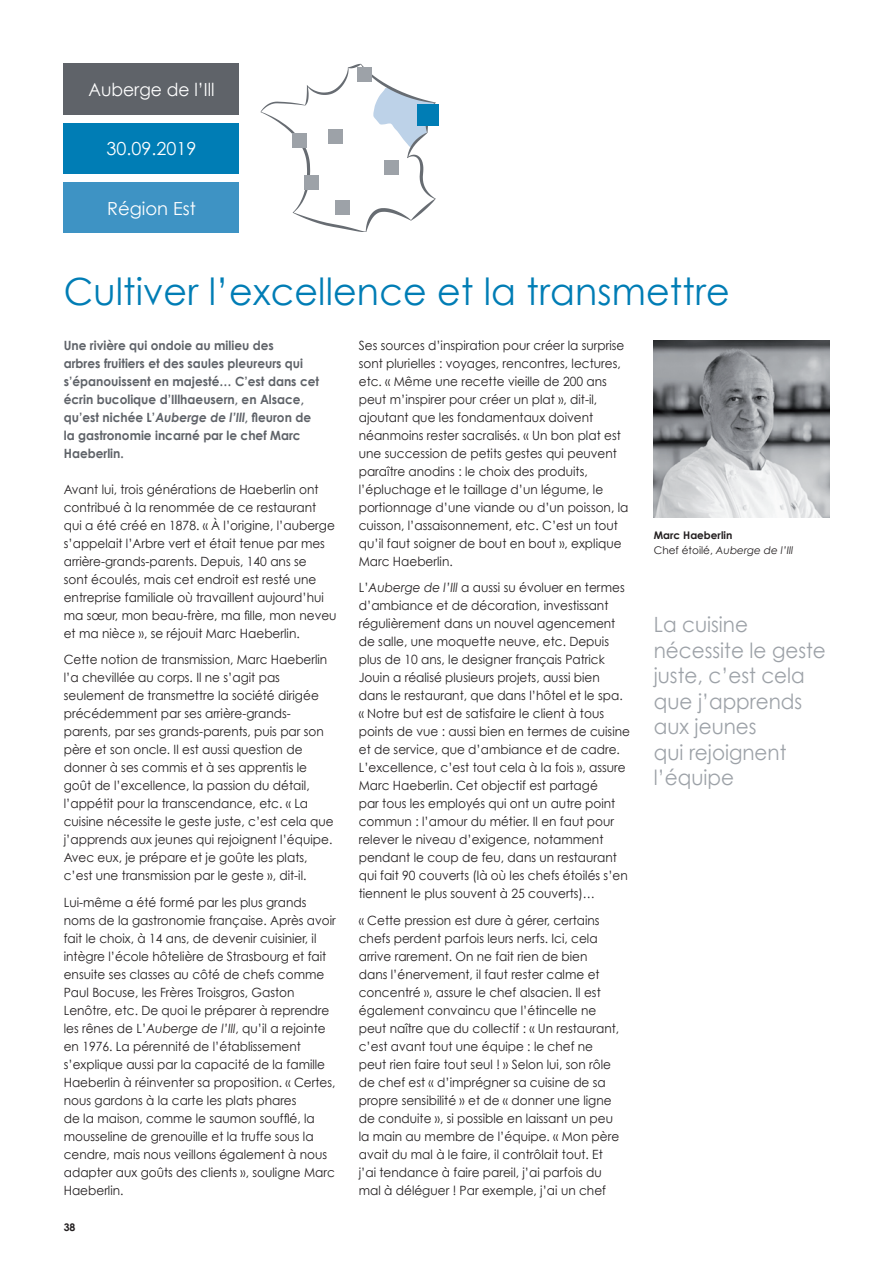
<style>
.page{position:relative;width:893px;height:1263px;background:#fff}
.page>*{position:absolute;margin:0;border:0;box-sizing:border-box;transform-origin:0 0}
.t1{font:37.5px "Century Gothic";letter-spacing:.005em;color:#007db5}
.Body_styles_Body_cop{font:21px/25.5px "Century Gothic";color:#9da2a8;scale:.95 1}
.Body_styles_Body_cop-2{font:18px "Century Gothic";color:#fff}
.Body_styles_Body_cop-3{font:18px "Century Gothic";color:#fff;scale:.95 1}
.Body_styles_Body_cop-4{font:12.75px/18px "Century Gothic";color:#231f20;scale:.95 1}
.Body_styles_Body_cop-5{font:700 12.75px/18px "Century Gothic";color:#5f6369;scale:.95 1}
.Subhead_styles_C_Sub{font:italic 10.5px "Century Gothic";color:#231f20}
.Subhead_styles_C_Sub-2{font:700 10.5px "Century Gothic";color:#231f20}
.s1{font-style:italic}
.s2{font-style:normal}
</style>
<div class="page">
<svg style="left:260px;top:64px;width:176px;height:168px"></svg>
<div style="left:329px;top:129px;width:14px;height:15px;background:#9da2a8"></div>
<div style="left:292px;top:133px;width:15px;height:15px;background:#9da2a8"></div>
<div style="left:358px;top:67px;width:14px;height:15px;background:#9da2a8"></div>
<div style="left:384px;top:160px;width:14px;height:15px;background:#9da2a8"></div>
<div style="left:335px;top:200px;width:15px;height:14px;background:#9da2a8"></div>
<div style="left:304px;top:175px;width:15px;height:15px;background:#9da2a8"></div>
<div style="left:417px;top:105px;width:21px;height:21px;background:#007db5"></div>
<img style="left:654px;top:340px;width:175px;height:177px">
<div style="left:64px;top:182px;width:175px;height:51px;background:#3e93c4"></div>
<div style="left:64px;top:123px;width:175px;height:51px;background:#007db5"></div>
<div style="left:64px;top:64px;width:175px;height:51px;background:#5f6369"></div>
<p class="Body_styles_Body_cop-3" style="left:88px;top:79px;width:134px">Auberge de l’Ill</p>
<p class="Body_styles_Body_cop-2" style="left:107px;top:138px;width:91px">30.09.2019</p>
<p class="Body_styles_Body_cop-2" style="left:107px;top:197px;width:90px">Région Est</p>
<p class="t1" style="left:64px;top:268px;width:667px">Cultiver l’excellence et la transmettre</p>
<p class="Body_styles_Body_cop-5" style="left:64px;top:336px;width:270px">Une rivière qui ondoie au milieu des<br>arbres fruitiers et des saules pleureurs qui s’épanouissent en majesté… C’est dans cet écrin bucolique d’Illhaeusern, en Alsace, qu’est nichée L’<span class="s1">Auberge de l’Ill</span>, fleuron de la gastronomie incarné par le chef Marc Haeberlin.</p>
<p class="Body_styles_Body_cop-4" style="left:64px;top:480px;width:289px">Avant lui, trois générations de Haeberlin ont contribué à la renommée de ce restaurant qui a été créé en 1878. « À l’origine, l’auberge s’appelait l’Arbre vert et était tenue par mes arrière-grands-parents. Depuis, 140 ans se<br>sont écoulés, mais cet endroit est resté une entreprise familiale où travaillent aujourd’hui ma sœur, mon beau-frère, ma fille, mon neveu et ma nièce », se réjouit Marc Haeberlin.</p>
<p class="Body_styles_Body_cop-4" style="left:64px;top:650px;width:285px">Cette notion de transmission, Marc Haeberlin l’a chevillée au corps. Il ne s’agit pas seulement de transmettre la société dirigée précédemment par ses arrière-grands&shy;parents, par ses grands-parents, puis par son père et son oncle. Il est aussi question de donner à ses commis et à ses apprentis le goût de l’excellence, la passion du détail, l’appétit pour la transcendance, etc. « La cuisine nécessite le geste juste, c’est cela que j’apprends aux jeunes qui rejoignent l’équipe.<br>Avec eux, je prépare et je goûte les plats, c’est une transmission par le geste », dit-il.</p>
<p class="Body_styles_Body_cop-4" style="left:64px;top:893px;width:288px">Lui-même a été formé par les plus grands noms de la gastronomie française. Après avoir fait le choix, à 14 ans, de devenir cuisinier, il intègre l’école hôtelière de Strasbourg et fait ensuite ses classes au côté de chefs comme Paul Bocuse, les Frères Troisgros, Gaston Lenôtre, etc. De quoi le préparer à reprendre les rênes de L’<span class="s1">Auberge de l’Ill</span>, qu’il a rejointe en 1976. La pérennité de l’établissement s’explique aussi par la capacité de la famille Haeberlin à réinventer sa proposition. « Certes, nous gardons à la carte les plats phares<br>de la maison, comme le saumon soufflé, la mousseline de grenouille et la truffe sous la cendre, mais nous veillons également à nous adapter aux goûts des clients », souligne Marc Haeberlin.</p>
<p class="Subhead_styles_C_Sub-2" style="left:64px;top:1221px;width:13px">38</p>
<p class="Body_styles_Body_cop-4" style="left:359px;top:336px;width:285px">Ses sources d’inspiration pour créer la surprise sont plurielles : voyages, rencontres, lectures, etc. « Même une recette vieille de 200 ans peut m’inspirer pour créer un plat », dit-il, ajoutant que les fondamentaux doivent néanmoins rester sacralisés. « Un bon plat est une succession de petits gestes qui peuvent paraître anodins : le choix des produits, l’épluchage et le taillage d’un légume, le portionnage d’une viande ou d’un poisson, la cuisson, l’assaisonnement, etc. C’est un tout qu’il faut soigner de bout en bout », explique Marc Haeberlin.</p>
<p class="Body_styles_Body_cop-4" style="left:359px;top:578px;width:287px">L’<span class="s1">Auberge de l’Ill</span> a aussi su évoluer en termes d’ambiance et de décoration, investissant régulièrement dans un nouvel agencement de salle, une moquette neuve, etc. Depuis plus de 10 ans, le designer français Patrick Jouin a réalisé plusieurs projets, aussi bien dans le restaurant, que dans l’hôtel et le spa. « Notre but est de satisfaire le client à tous points de vue : aussi bien en termes de cuisine et de service, que d’ambiance et de cadre.<br>L’excellence, c’est tout cela à la fois », assure Marc Haeberlin. Cet objectif est partagé<br>par tous les employés qui ont un autre point commun : l’amour du métier. Il en faut pour relever le niveau d’exigence, notamment pendant le coup de feu, dans un restaurant qui fait 90 couverts (là où les chefs étoilés s’en tiennent le plus souvent à 25 couverts)…</p>
<p class="Body_styles_Body_cop-4" style="left:359px;top:911px;width:276px">« Cette pression est dure à gérer, certains chefs perdent parfois leurs nerfs. Ici, cela arrive rarement. On ne fait rien de bien dans l’énervement, il faut rester calme et concentré », assure le chef alsacien. Il est également convaincu que l’étincelle ne peut naître que du collectif : « Un restaurant, c’est avant tout une équipe : le chef ne peut rien faire tout seul ! » Selon lui, son rôle de chef est « d’imprégner sa cuisine de sa propre sensibilité » et de « donner une ligne de conduite », si possible en laissant un peu la main au membre de l’équipe. « Mon père avait du mal à le faire, il contrôlait tout. Et j’ai tendance à faire pareil, j’ai parfois du mal à déléguer ! Par exemple, j’ai un chef</p>
<p class="Subhead_styles_C_Sub-2" style="left:654px;top:529px;width:80px">Marc Haeberlin</p>
<p class="Subhead_styles_C_Sub" style="left:654px;top:544px;width:141px"><span class="s2">Chef étoilé,</span> Auberge de l’Ill</p>
<p class="Body_styles_Body_cop" style="left:654px;top:612px;width:183px">La cuisine nécessite le geste juste, c’est cela que j’apprends aux jeunes<br>qui rejoignent l’équipe</p>
</div>
